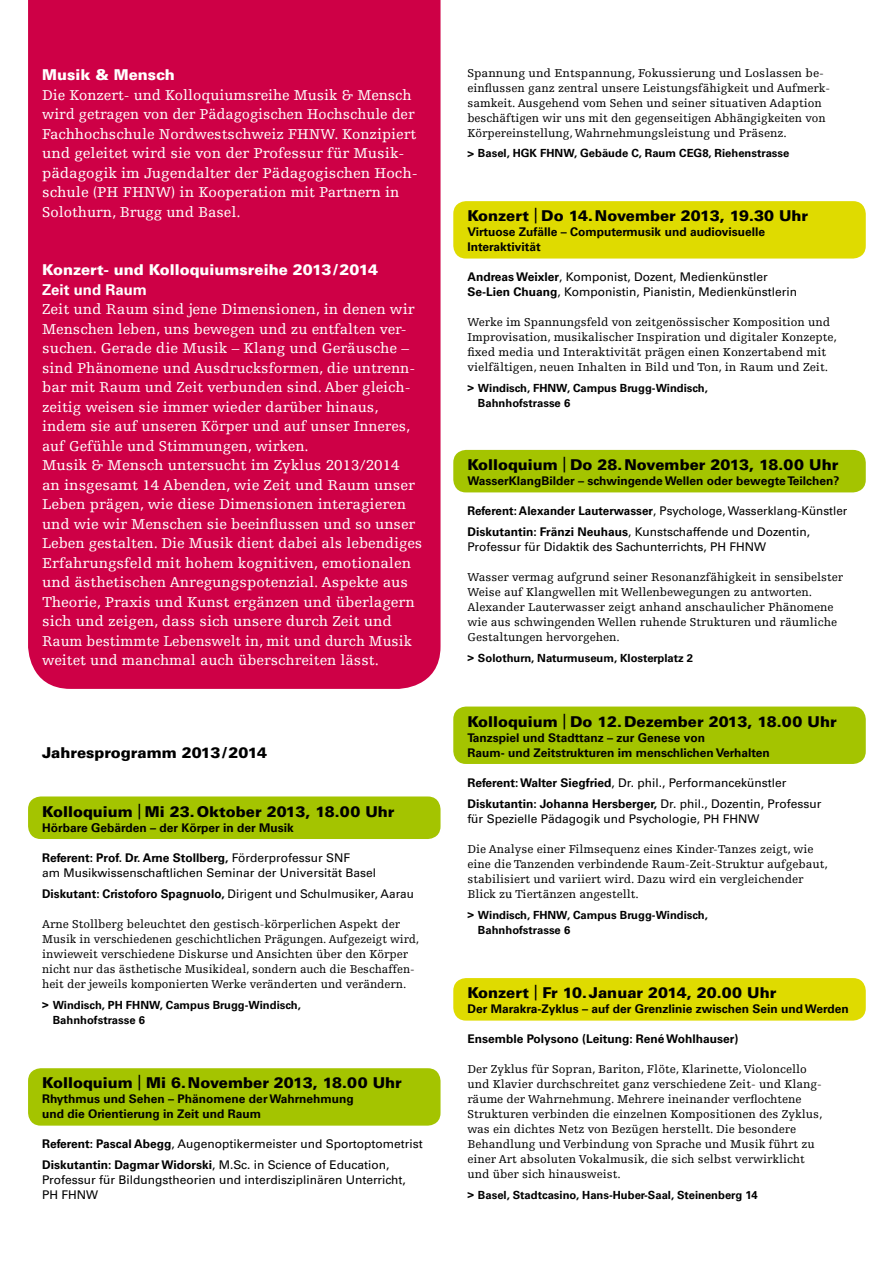
<style>
.page{position:relative;width:893px;height:1263px;background:#fff}
.page>*{position:absolute;margin:0;border:0;box-sizing:border-box;transform-origin:0 0}
.t1{font:15px/19.5px "Egyptienne F";color:#fff}
.t2{font:900 15px "Univers";color:#000}
.t3{font:900 15px "Univers";color:#fff}
.t4{font:700 15px "Univers";color:#fff}
.t5{font:12px/15px "Egyptienne F";color:#000}
.t6{font:12px/15px "Univers";color:#000}
.t7{font:700 12px/15px "Univers";color:#000}
.t8{font:700 11.25px/15px "Univers";color:#000}
.s1{font-weight:700}
.s2{font-weight:400}
</style>
<div class="page">
<div style="left:28px;top:0;width:413px;height:689px;background:#ce0046"></div>
<div style="left:28px;top:796px;width:413px;height:43px;background:#a4c400;border-radius:13px"></div>
<div style="left:28px;top:1068px;width:413px;height:57px;background:#a4c400;border-radius:13px"></div>
<div style="left:453px;top:978px;width:413px;height:42px;background:#dfdb00;border-radius:13px"></div>
<div style="left:453px;top:450px;width:413px;height:42px;background:#a4c400;border-radius:13px"></div>
<div style="left:453px;top:706px;width:413px;height:58px;background:#a4c400;border-radius:13px"></div>
<div style="left:453px;top:201px;width:413px;height:58px;background:#dfdb00;border-radius:13px"></div>
<p class="t3" style="left:42px;top:65px;width:134px">Musik &amp; Mensch</p>
<p class="t1" style="left:42px;top:85px;width:377px">Die Konzert- und Kolloquiumsreihe Musik &amp; Mensch wird getragen von der Pädagogischen Hochschule der Fachhochschule Nordwestschweiz FHNW. Konzipiert und geleitet wird sie von der Professur für Musik&shy;pädagogik im Jugendalter der Pädagogischen Hoch&shy;schule (PH FHNW) in Kooperation mit Partnern in Solothurn, Brugg und Basel.</p>
<p class="t3" style="left:42px;top:260px;width:337px">Konzert- und Kolloquiumsreihe 2013 / 2014</p>
<p class="t4" style="left:42px;top:280px;width:107px">Zeit und Raum</p>
<p class="t1" style="left:42px;top:300px;width:382px">Zeit und Raum sind jene Dimensionen, in denen wir Menschen leben, uns bewegen und zu entfalten ver&shy;suchen. Gerade die Musik – Klang und Geräusche – sind Phänomene und Ausdrucksformen, die untrenn&shy;bar mit Raum und Zeit verbunden sind. Aber gleich&shy;zeitig weisen sie immer wieder darüber hinaus, indem sie auf unseren Körper und auf unser Inneres, auf Gefühle und Stimmungen, wirken.<br>Musik &amp; Mensch untersucht im Zyklus 2013/2014<br>an insgesamt 14 Abenden, wie Zeit und Raum unser Leben prägen, wie diese Dimensionen interagieren und wie wir Menschen sie beeinflussen und so unser Leben gestalten. Die Musik dient dabei als lebendiges Erfahrungsfeld mit hohem kognitiven, emotionalen und ästhetischen Anregungspotenzial. Aspekte aus Theorie, Praxis und Kunst ergänzen und überlagern sich und zeigen, dass sich unsere durch Zeit und Raum bestimmte Lebenswelt in, mit und durch Musik weitet und manchmal auch überschreiten lässt.</p>
<p class="t2" style="left:42px;top:743px;width:226px">Jahresprogramm 2013 / 2014</p>
<p class="t2" style="left:42px;top:802px;width:354px">Kolloquium Mi 23. Oktober 2013, 18.00 Uhr</p>
<p class="t7" style="left:42px;top:820px;width:253px">Hörbare Gebärden – der Körper in der Musik</p>
<p class="t6" style="left:42px;top:850px;width:336px"><span class="s1">Referent: Prof. Dr. Arne Stollberg,</span> Förderprofessur SNF<br>am Musikwissenschaftlichen Seminar der Universität Basel</p>
<p class="t7" style="left:42px;top:886px;width:373px">Diskutant: Cristoforo Spagnuolo, <span class="s2">Dirigent und Schulmusiker, Aarau</span></p>
<p class="t5" style="left:42px;top:916px;width:379px">Arne Stollberg beleuchtet den gestisch-körperlichen Aspekt der Musik in verschiedenen geschichtlichen Prägungen. Aufgezeigt wird, inwieweit verschiedene Diskurse und Ansichten über den Körper nicht nur das ästhetische Musikideal, sondern auch die Beschaffen&shy;heit der jeweils komponierten Werke veränderten und verändern.</p>
<p class="t8" style="left:53px;top:997px;width:250px;text-indent:-11px">&gt; Windisch, PH FHNW, Campus Brugg-Windisch,<br>Bahnhofstrasse 6</p>
<p class="t2" style="left:42px;top:1073px;width:361px">Kolloquium Mi 6. November 2013, 18.00 Uhr</p>
<p class="t7" style="left:42px;top:1091px;width:313px">Rhythmus und Sehen – Phänomene der Wahrnehmung und die Orientierung in Zeit und Raum</p>
<p class="t6" style="left:42px;top:1133px;width:382px;line-height:21px"><span class="s1">Referent: Pascal Abegg</span>, Augenoptikermeister und Sportoptometrist<br><span class="s1">Diskutantin: Dagmar Widorski</span>, M.Sc. in Science of Education,</p>
<p class="t6" style="left:42px;top:1172px;width:365px">Professur für Bildungstheorien und interdisziplinären Unterricht,<br>PH FHNW</p>
<p class="t5" style="left:467px;top:66px;width:364px">Spannung und Entspannung, Fokussierung und Loslassen be&shy;einflussen ganz zentral unsere Leistungsfähigkeit und Aufmerk&shy;samkeit. Ausgehend vom Sehen und seiner situativen Adaption beschäftigen wir uns mit den gegenseitigen Abhängigkeiten von Körpereinstellung, Wahrnehmungsleistung und Präsenz.</p>
<p class="t8" style="left:467px;top:146px;width:324px">&gt; Basel, HGK FHNW, Gebäude C, Raum CEG8, Riehenstrasse</p>
<p class="t2" style="left:467px;top:206px;width:342px">Konzert Do 14. November 2013, 19.30 Uhr</p>
<p class="t7" style="left:467px;top:224px;width:299px">Virtuose Zufälle – Computermusik und audiovisuelle<br>Interaktivität</p>
<p class="t6" style="left:467px;top:269px;width:331px"><span class="s1">Andreas Weixler</span>, Komponist, Dozent, Medienkünstler<br><span class="s1">Se-Lien Chuang</span>, Komponistin, Pianistin, Medienkünstlerin</p>
<p class="t5" style="left:467px;top:315px;width:371px">Werke im Spannungsfeld von zeitgenössischer Komposition und Improvisation, musikalischer Inspiration und digitaler Konzepte, fixed media und Interaktivität prägen einen Konzertabend mit vielfältigen, neuen Inhalten in Bild und Ton, in Raum und Zeit.</p>
<p class="t8" style="left:478px;top:381px;width:231px;text-indent:-11px">&gt; Windisch, FHNW, Campus Brugg-Windisch,<br>Bahnhofstrasse 6</p>
<p class="t2" style="left:467px;top:455px;width:373px">Kolloquium Do 28. November 2013, 18.00 Uhr</p>
<p class="t7" style="left:467px;top:473px;width:373px">WasserKlangBilder – schwingende Wellen oder bewegte Teilchen?</p>
<p class="t6" style="left:467px;top:500px;width:381px;line-height:21px"><span class="s1">Referent: Alexander Lauterwasser</span>, Psychologe, Wasserklang-Künstler<br><span class="s1">Diskutantin: Fränzi Neuhaus</span>, Kunstschaffende und Dozentin,</p>
<p class="t6" style="left:467px;top:539px;width:300px">Professur für Didaktik des Sachunterrichts, PH FHNW</p>
<p class="t5" style="left:467px;top:570px;width:377px">Wasser vermag aufgrund seiner Resonanzfähigkeit in sensibelster Weise auf Klangwellen mit Wellenbewegungen zu antworten.<br>Alexander Lauterwasser zeigt anhand anschaulicher Phänomene wie aus schwingenden Wellen ruhende Strukturen und räumliche Gestaltungen hervorgehen.</p>
<p class="t8" style="left:467px;top:651px;width:227px">&gt; Solothurn, Naturmuseum, Klosterplatz 2</p>
<p class="t2" style="left:467px;top:712px;width:371px">Kolloquium Do 12. Dezember 2013, 18.00 Uhr</p>
<p class="t7" style="left:467px;top:730px;width:304px">Tanzspiel und Stadttanz – zur Genese von<br>Raum- und Zeitstrukturen im menschlichen Verhalten</p>
<p class="t6" style="left:467px;top:772px;width:356px;line-height:21px"><span class="s1">Referent: Walter Siegfried</span>, Dr. phil., Performancekünstler<br><span class="s1">Diskutantin: Johanna Hersberger,</span> Dr. phil., Dozentin, Professur</p>
<p class="t6" style="left:467px;top:811px;width:294px">für Spezielle Pädagogik und Psychologie, PH FHNW</p>
<p class="t5" style="left:467px;top:841px;width:362px">Die Analyse einer Filmsequenz eines Kinder-Tanzes zeigt, wie eine die Tanzenden verbindende Raum-Zeit-Struktur aufgebaut, stabilisiert und variiert wird. Dazu wird ein vergleichender Blick zu Tiertänzen angestellt.</p>
<p class="t8" style="left:478px;top:907px;width:231px;text-indent:-11px">&gt; Windisch, FHNW, Campus Brugg-Windisch,<br>Bahnhofstrasse 6</p>
<p class="t2" style="left:467px;top:983px;width:311px">Konzert Fr 10. Januar 2014, 20.00 Uhr</p>
<p class="t7" style="left:467px;top:1001px;width:383px">Der Marakra-Zyklus – auf der Grenzlinie zwischen Sein und Werden</p>
<p class="t7" style="left:467px;top:1031px;width:273px">Ensemble Polysono (Leitung: René Wohlhauser)</p>
<p class="t5" style="left:467px;top:1062px;width:357px">Der Zyklus für Sopran, Bariton, Flöte, Klarinette, Violoncello und Klavier durchschreitet ganz verschiedene Zeit- und Klang&shy;räume der Wahrnehmung. Mehrere ineinander verflochtene Strukturen verbinden die einzelnen Kompositionen des Zyklus, was ein dichtes Netz von Bezügen herstellt. Die besondere Behandlung und Verbindung von Sprache und Musik führt zu einer Art absoluten Vokalmusik, die sich selbst verwirklicht und über sich hinausweist.</p>
<p class="t8" style="left:467px;top:1188px;width:292px">&gt; Basel, Stadtcasino, Hans-Huber-Saal, Steinenberg 14</p>
</div>
